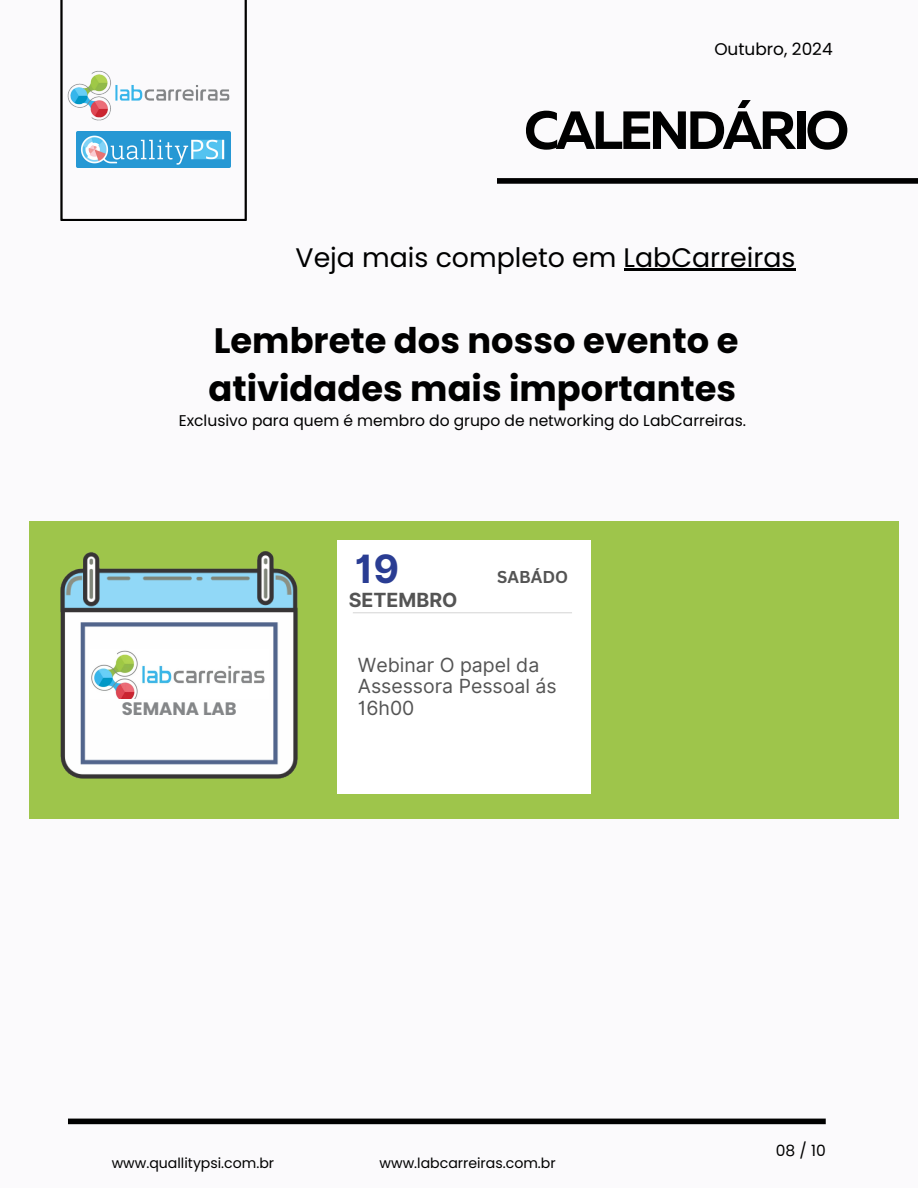
<style>
.page{position:relative;width:918px;height:1188px;background:#fbfafc}
.page>*{position:absolute;margin:0;border:0;box-sizing:border-box;transform-origin:0 0}
.t1{font:700 53.55px "Muller";letter-spacing:-.065em;color:#000}
.t2{font:700 39px "Inter";color:#2a3d93}
.t3{font:700 35.25px/48.8px "Poppins";color:#000}
.t4{font:26.85px "Poppins";color:#000}
.t5{font:19.5px/21.3px "Inter";color:#545454}
.t6{font:700 19.5px "Inter";color:#545454}
.t7{font:700 18px "Poppins";color:#848688}
.t8{font:16.95px "Poppins";color:#000}
.t9{font:700 16.65px "Canva Sans";color:#545454}
.t10{font:15.45px "Poppins";color:#000}
.t11{font:14.1px "Poppins";color:#000}
</style>
<div class="page">
<svg style="left:60px;top:0;width:187px;height:221px"></svg>
<img style="left:77px;top:132px;width:154px;height:36px">
<img style="left:68px;top:70px;width:163px;height:52px">
<div style="left:29px;top:521px;width:869px;height:297px;background:#9ec54b"></div>
<div style="left:337px;top:540px;width:253px;height:253px;background:#fff"></div>
<hr style="left:353px;top:612px;width:219px;height:1px;background:#d9d9d9">
<div style="left:497px;top:178px;width:421px;height:6px;background:#000"></div>
<img style="left:60px;top:551px;width:238px;height:227px">
<img style="left:90px;top:649px;width:179px;height:50px">
<hr style="left:624px;top:269px;width:172px;height:2px;background:#000">
<div style="left:68px;top:1119px;width:758px;height:5px;background:#000"></div>
<p class="t8" style="left:714px;top:37px;width:120px">Outubro, 2024</p>
<h4 class="t1" style="left:524px;top:108px;width:327px">CALENDÁRIO</h4>
<h3 class="t4" style="left:296px;top:238px;width:501px">Veja mais completo em LabCarreiras</h3>
<h2 class="t3" style="left:208px;top:316px;width:531px">Lembrete dos nosso evento e atividades mais importantes</h2>
<p class="t10" style="left:179px;top:410px;width:569px">Exclusivo para quem é membro do grupo de networking do LabCarreiras.</p>
<h6 class="t7" style="left:122px;top:696px;width:116px">SEMANA LAB</h6>
<p class="t2" style="left:355px;top:546px;width:46px">19</p>
<h4 class="t6" style="left:349px;top:588px;width:110px">SETEMBRO</h4>
<p class="t9" style="left:497px;top:565px;width:72px">SABÁDO</p>
<p class="t5" style="left:358px;top:654px;width:200px">Webinar O papel da<br>Assessora Pessoal ás<br>16h00</p>
<p class="t11" style="left:112px;top:1153px;width:164px">www.quallitypsi.com.br</p>
<p class="t11" style="left:380px;top:1153px;width:178px">www.labcarreiras.com.br</p>
<h5 class="t10" style="left:776px;top:1140px;width:51px">08 / 10</h5>
</div>
